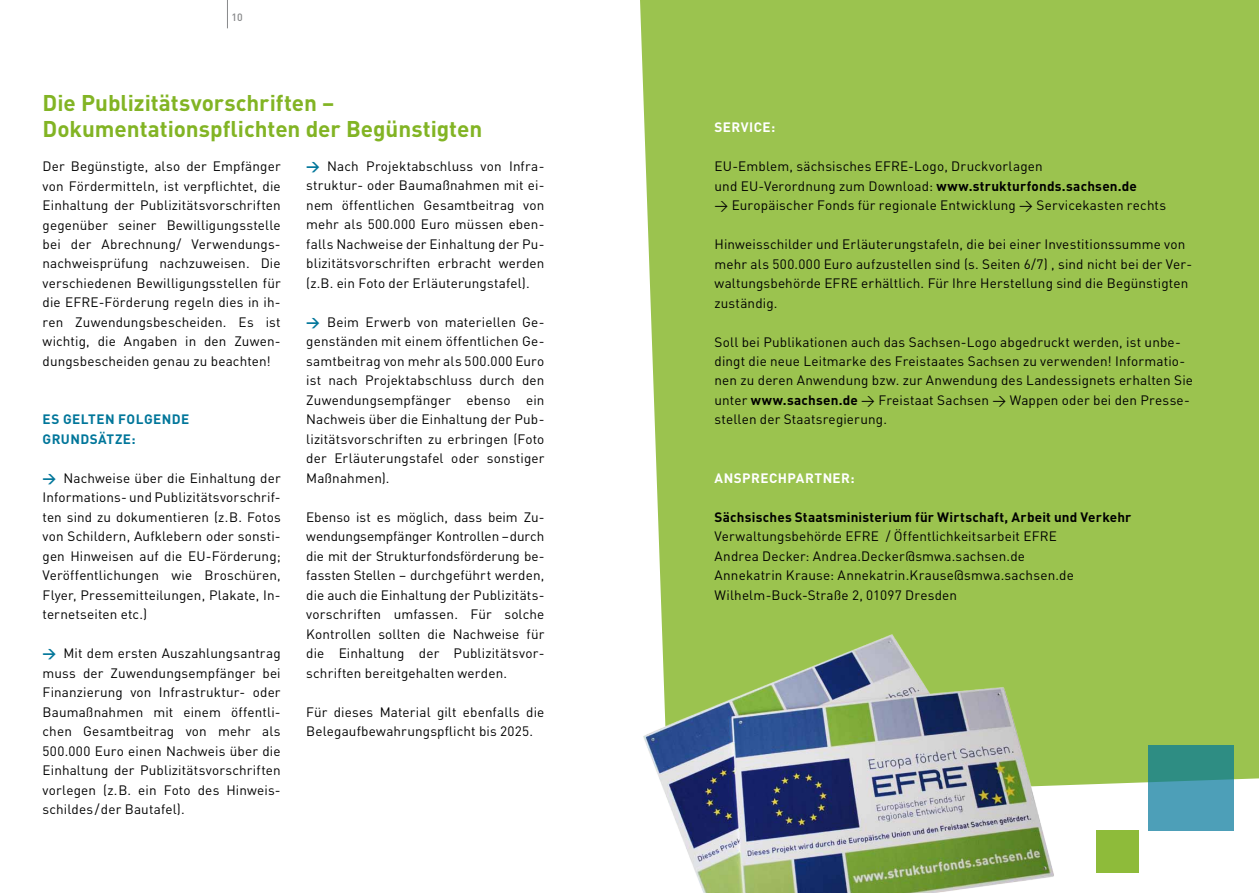
<style>
.page{position:relative;width:1259px;height:893px;background:#fff}
.page>*{position:absolute;margin:0;border:0;box-sizing:border-box;transform-origin:0 0}
.t1{font:700 22.5px/25.5px "DIN";color:#82b424}
.t2{font:13.5px/19.5px "DIN";letter-spacing:.01em;color:#000}
.t3{font:700 13.5px "DIN";letter-spacing:.015em;color:#000}
.t4{font:700 13.5px/19.5px "DIN";letter-spacing:.07em;color:#00769a}
.t5{font:700 13.5px "DIN";letter-spacing:.095em;color:#fff}
.t6{font:500 10.5px "DIN";color:#87888a}
.s1{font-weight:700;color:#00769a}
.s2{font-weight:700}
</style>
<div class="page">
<div style="left:640px;top:0;width:619px;height:799px;background:#9bc34f"></div>
<svg style="left:227px;top:0;width:1px;height:28px"></svg>
<img style="left:640px;top:633px;width:445px;height:260px">
<svg style="left:1148px;top:745px;width:85px;height:85px;fill:#4d9fb8"></svg>
<div style="left:1096px;top:830px;width:42px;height:43px;background:#8ebb3a"></div>
<p class="t6" style="left:231px;top:11px;width:13px">10</p>
<h1 class="t1" style="left:43px;top:90px;width:441px">Die Publizitätsvorschriften –<br>Dokumentationspflichten der Begünstigten</h1>
<p class="t2" style="left:43px;top:156px;width:240px;text-align:justify">Der Begünstigte, also der Empfänger von Fördermitteln, ist verpflichtet, die Einhaltung der Publizitätsvorschriften gegenüber seiner Bewilligungsstelle bei der Abrechnung/ Verwendungs&shy;nachweisprüfung nachzuweisen. Die verschiedenen Bewilligungsstellen für die EFRE-Förderung regeln dies in ih&shy;ren Zuwendungsbescheiden. Es ist wichtig, die Angaben in den Zuwen&shy;dungsbescheiden genau zu beachten!</p>
<p class="t4" style="left:43px;top:409px;width:148px">Es gelten folgende<br>Grundsätze:</p>
<p class="t2" style="left:43px;top:468px;width:240px"><span class="s1">&gt;</span> Nachweise über die Einhaltung der Informations- und Publizitätsvorschrif&shy;ten sind zu dokumentieren (z.B. Fotos von Schildern, Aufklebern oder sonsti&shy;gen Hinweisen auf die EU-Förderung; Veröffentlichungen wie Broschüren, Flyer, Pressemitteilungen, Plakate, In&shy;ternetseiten etc.)</p>
<p class="t2" style="left:43px;top:644px;width:240px;text-align:justify"><span class="s1">&gt;</span> Mit dem ersten Auszahlungsantrag muss der Zuwendungsempfänger bei Finanzierung von Infrastruktur- oder Baumaßnahmen mit einem öffentli&shy;chen Gesamtbeitrag von mehr als 500.000 Euro einen Nachweis über die Einhaltung der Publizitätsvorschriften vorlegen (z.B. ein Foto des Hinweis&shy;schildes/der Bautafel).</p>
<p class="t2" style="left:306px;top:156px;width:240px;text-align:justify"><span class="s1">&gt;</span> Nach Projektabschluss von Infra&shy;struktur- oder Baumaßnahmen mit ei&shy;nem öffentlichen Gesamtbeitrag von mehr als 500.000 Euro müssen eben&shy;falls Nachweise der Einhaltung der Pu&shy;blizitätsvorschriften erbracht werden (z.B. ein Foto der Erläuterungstafel).</p>
<p class="t2" style="left:306px;top:312px;width:240px;text-align:justify"><span class="s1">&gt;</span> Beim Erwerb von materiellen Ge&shy;genständen mit einem öffentlichen Ge&shy;samtbeitrag von mehr als 500.000 Euro ist nach Projektabschluss durch den Zuwendungsempfänger ebenso ein Nachweis über die Einhaltung der Pub&shy;lizitätsvorschriften zu erbringen (Foto der Erläuterungstafel oder sonstiger Maßnahmen).</p>
<p class="t2" style="left:306px;top:507px;width:240px;text-align:justify">Ebenso ist es möglich, dass beim Zu&shy;wendungsempfänger Kontrollen –durch die mit der Strukturfondsförderung be&shy;fassten Stellen – durchgeführt werden, die auch die Einhaltung der Publizitäts&shy;vorschriften umfassen. Für solche Kontrollen sollten die Nachweise für die Einhaltung der Publizitätsvor&shy;schriften bereitgehalten werden.</p>
<p class="t2" style="left:306px;top:702px;width:240px">Für dieses Material gilt ebenfalls die<br>Belegaufbewahrungspflicht bis 2025.</p>
<p class="t5" style="left:714px;top:118px;width:62px">Service:</p>
<p class="t2" style="left:714px;top:156px;width:453px">EU-Emblem, sächsisches EFRE-Logo, Druckvorlagen<br>und EU-Verordnung zum Download: <span class="s2">www.strukturfonds.sachsen.de<br></span>&gt; Europäischer Fonds für regionale Entwicklung &gt; Servicekasten rechts</p>
<p class="t2" style="left:714px;top:234px;width:479px">Hinweisschilder und Erläuterungstafeln, die bei einer Investitionssumme von mehr als 500.000 Euro aufzustellen sind (s. Seiten 6/7) , sind nicht bei der Ver&shy;waltungsbehörde EFRE erhältlich. Für Ihre Herstellung sind die Begünstigten zuständig.</p>
<p class="t2" style="left:714px;top:332px;width:480px">Soll bei Publikationen auch das Sachsen-Logo abgedruckt werden, ist unbe&shy;dingt die neue Leitmarke des Freistaates Sachsen zu verwenden! Informatio&shy;nen zu deren Anwendung bzw. zur Anwendung des Landessignets erhalten Sie unter <span class="s2">www.sachsen.de</span> &gt; Freistaat Sachsen &gt; Wappen oder bei den Presse&shy;stellen der Staatsregierung.</p>
<p class="t5" style="left:714px;top:469px;width:142px">Ansprechpartner:</p>
<p class="t3" style="left:714px;top:508px;width:418px">Sächsisches Staatsministerium für Wirtschaft, Arbeit und Verkehr</p>
<p class="t2" style="left:714px;top:527px;width:361px">Verwaltungsbehörde EFRE / Öffentlichkeitsarbeit EFRE Andrea Decker: Andrea.Decker@smwa.sachsen.de Annekatrin Krause: Annekatrin.Krause@smwa.sachsen.de Wilhelm-Buck-Straße 2, 01097 Dresden</p>
</div>
